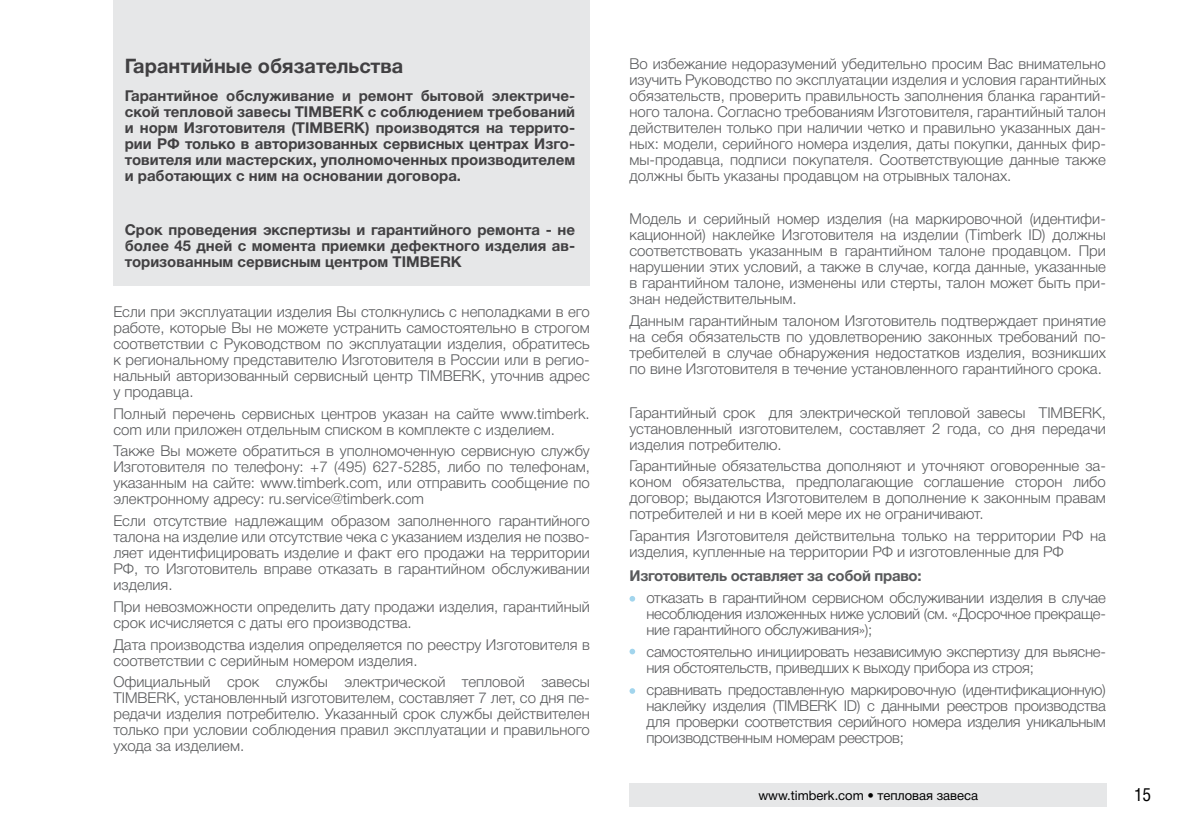
<style>
.page{position:relative;width:1191px;height:840px;background:#fff}
.page>*{position:absolute;margin:0;border:0;box-sizing:border-box;transform-origin:0 0}
.t1{font:700 20px "Helvetica Neue Cyr";color:#414042}
.t2{font:18px "Helios Cond C";color:#000}
.t3{font:300 15px/16px "Helvetica Neue Cyr";color:#58595b;text-align:justify}
.t4{font:700 15px/16px "Helvetica Neue Cyr";color:#414042;text-align:justify}
.t5{font:300 15px/16px "Helvetica Neue Cyr";letter-spacing:-.02em;color:#58595b}
.t6{font:700 15px "Helvetica Neue Cyr";letter-spacing:-.02em;color:#58595b}
.t7{font:13px "Helvetica Neue Cyr";color:#000}
</style>
<div class="page">
<div style="left:113px;top:0;width:477px;height:285px;background:#e6e7e8"></div>
<svg style="left:629px;top:596px;width:6px;height:5px"></svg>
<svg style="left:629px;top:648px;width:6px;height:6px"></svg>
<svg style="left:629px;top:688px;width:6px;height:5px"></svg>
<div style="left:629px;top:782px;width:478px;height:24px;background:#e6e7e8"></div>
<h1 class="t1" style="left:125px;top:55px;width:280px">Гарантийные обязательства</h1>
<p class="t4" style="left:125px;top:87px;width:452px">Гарантийное обслуживание и ремонт бытовой электриче&shy;ской тепловой завесы TIMBERK с соблюдением требований и норм Изготовителя (TIMBERK) производятся на террито&shy;рии РФ только в авторизованных сервисных центрах Изго&shy;товителя или мастерских, уполномоченных производителем и работающих с ним на основании договора.</p>
<p class="t4" style="left:125px;top:222px;width:452px">Срок проведения экспертизы и гарантийного ремонта - не более 45 дней с момента приемки дефектного изделия ав&shy;торизованным сервисным центром TIMBERK</p>
<p class="t3" style="left:113px;top:303px;width:478px">Если при эксплуатации изделия Вы столкнулись с неполадками в его работе, которые Вы не можете устранить самостоятельно в строгом соответствии с Руководством по эксплуатации изделия, обратитесь к региональному представителю Изготовителя в России или в регио&shy;нальный авторизованный сервисный центр TIMBERK</p>
<p class="t3" style="left:481px;top:367px;width:110px">, уточнив адрес</p>
<p class="t3" style="left:113px;top:380px;width:478px;line-height:21.6px">у продавца.<br>Полный перечень сервисных центров указан на сайте www.timberk.</p>
<p class="t3" style="left:113px;top:418px;width:478px;line-height:21.6px">com или приложен отдельным списком в комплекте с изделием.<br>Также Вы можете обратиться в уполномоченную сервисную службу</p>
<p class="t3" style="left:113px;top:459px;width:478px">Изготовителя по телефону: +7 (495) 627-5285, либо по телефонам, указанным на сайте: www.timberk.com, или отправить сообщение по электронному адресу: ru.service@timberk.com</p>
<p class="t3" style="left:113px;top:512px;width:478px">Если отсутствие надлежащим образом заполненного гарантийного талона на изделие или отсутствие чека с указанием изделия не позво&shy;ляет идентифицировать изделие и факт его продажи на территории РФ, то Изготовитель вправе отказать в гарантийном обслуживании изделия.</p>
<p class="t3" style="left:113px;top:598px;width:478px">При невозможности определить дату продажи изделия, гарантийный срок исчисляется с даты его производства.</p>
<p class="t3" style="left:113px;top:636px;width:478px">Дата производства изделия определяется по реестру Изготовителя в соответствии с серийным номером изделия.</p>
<p class="t3" style="left:113px;top:673px;width:478px">Официальный срок службы электрической тепловой завесы<br>TIMBERK</p>
<p class="t3" style="left:113px;top:689px;width:478px;text-indent:63px">, установленный изготовителем, составляет 7 лет, со дня пе&shy;редачи изделия потребителю. Указанный срок службы действителен только при условии соблюдения правил эксплуатации и правильного ухода за изделием.</p>
<p class="t3" style="left:629px;top:56px;width:478px">Во избежание недоразумений убедительно просим Вас внимательно изучить Руководство по эксплуатации изделия и условия гарантийных обязательств, проверить правильность заполнения бланка гарантий&shy;ного талона. Согласно требованиям Изготовителя, гарантийный талон действителен только при наличии четко и правильно указанных дан&shy;ных: модели, серийного номера изделия, даты покупки, данных фир&shy;мы-продавца, подписи покупателя. Соответствующие данные также должны быть указаны продавцом на отрывных талонах.</p>
<p class="t3" style="left:629px;top:211px;width:478px">Модель и серийный номер изделия (на маркировочной (идентифи&shy;кационной) наклейке Изготовителя на изделии (Timberk ID) должны соответствовать указанным в гарантийном талоне продавцом. При нарушении этих условий, а также в случае, когда данные, указанные в гарантийном талоне, изменены или стерты, талон может быть при&shy;знан недействительным.</p>
<p class="t3" style="left:629px;top:313px;width:478px">Данным гарантийным талоном Изготовитель подтверждает принятие на себя обязательств по удовлетворению законных требований по&shy;требителей в случае обнаружения недостатков изделия, возникших по вине Изготовителя в течение установленного гарантийного срока.</p>
<p class="t3" style="left:629px;top:404px;width:444px">Гарантийный срок для электрической тепловой завесы TIMBERK</p>
<p class="t3" style="left:629px;top:404px;width:478px;text-indent:472px">, установленный изготовителем, составляет 2 года, со дня передачи изделия потребителю.</p>
<p class="t3" style="left:629px;top:458px;width:478px">Гарантийные обязательства дополняют и уточняют оговоренные за&shy;коном обязательства, предполагающие соглашение сторон либо договор; выдаются Изготовителем в дополнение к законным правам потребителей и ни в коей мере их не ограничивают.</p>
<p class="t3" style="left:629px;top:527px;width:478px">Гарантия Изготовителя действительна только на территории РФ на изделия, купленные на территории РФ и изготовленные для РФ</p>
<p class="t6" style="left:629px;top:567px;width:294px">Изготовитель оставляет за собой право:</p>
<p class="t3" style="left:646px;top:589px;width:461px">отказать в гарантийном сервисном обслуживании изделия в случае несоблюдения изложенных ниже условий (cм. «Досрочное прекраще&shy;ние гарантийного обслуживания»);</p>
<p class="t5" style="left:646px;top:643px;width:461px">самостоятельно инициировать независимую экспертизу для выясне&shy;ния обстоятельств, приведших к выходу прибора из строя;</p>
<p class="t5" style="left:646px;top:681px;width:461px">сравнивать предоставленную маркировочную (идентификационную) наклейку изделия (TIMBERK</p>
<p class="t3" style="left:646px;top:697px;width:461px;text-indent:197px">ID) с данными реестров производства для проверки соответствия серийного номера изделия уникальным производственным номерам реестров;</p>
<p class="t7" style="left:758px;top:787px;width:221px">www.timberk.com • тепловая завеса</p>
<p class="t2" style="left:1134px;top:783px;width:19px">15</p>
</div>
